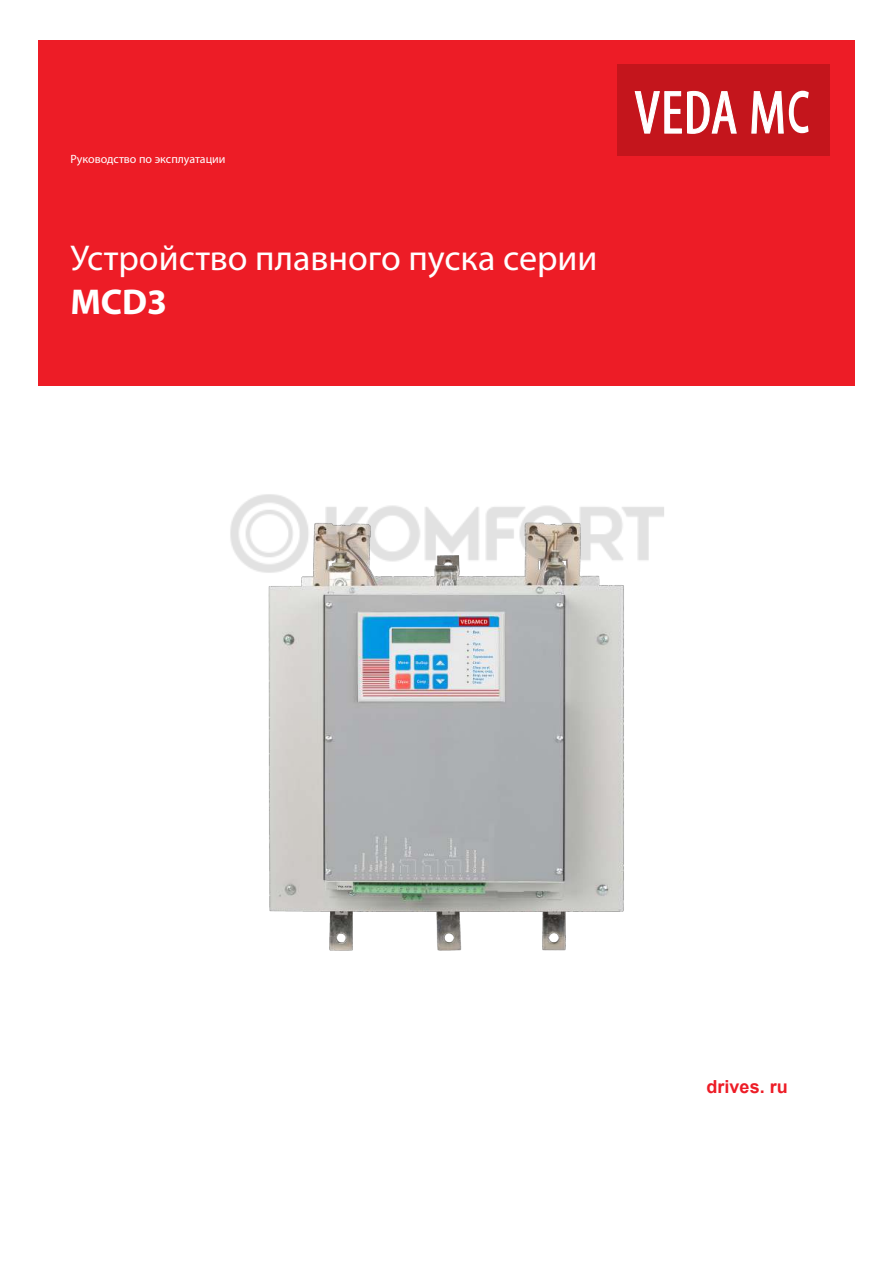
<style>
.page{position:relative;width:893px;height:1263px;background:#fff}
.page>*{position:absolute;margin:0;border:0;box-sizing:border-box;transform-origin:0 0}
.t1{font:36px "Myriad Pro";color:#fff}
.t2{font:700 36px "Myriad Pro";color:#fff}
.t3{font:700 18px "Arial";color:#ed1c26}
.t4{font:12px "Myriad Pro";color:#fff}
</style>
<div class="page">
<img style="left:268px;top:583px;width:356px;height:368px">
<div style="left:38px;top:40px;width:816px;height:345px;background:#ed1c26"></div>
<div style="left:617px;top:64px;width:212px;height:92px;background:#c4151c"></div>
<svg style="left:634px;top:90px;width:103px;height:44px"></svg>
<svg style="left:751px;top:91px;width:58px;height:43px"></svg>
<img style="left:230px;top:494px;width:434px;height:89px">
<p class="t4" style="left:70px;top:153px;width:157px">Руководство по эксплуатации</p>
<p class="t1" style="left:70px;top:241px;width:529px">Устройство плавного пуска серии</p>
<p class="t2" style="left:70px;top:284px;width:98px">MCD3</p>
<p class="t3" style="left:707px;top:1076px;width:83px">drives. ru</p>
</div>
